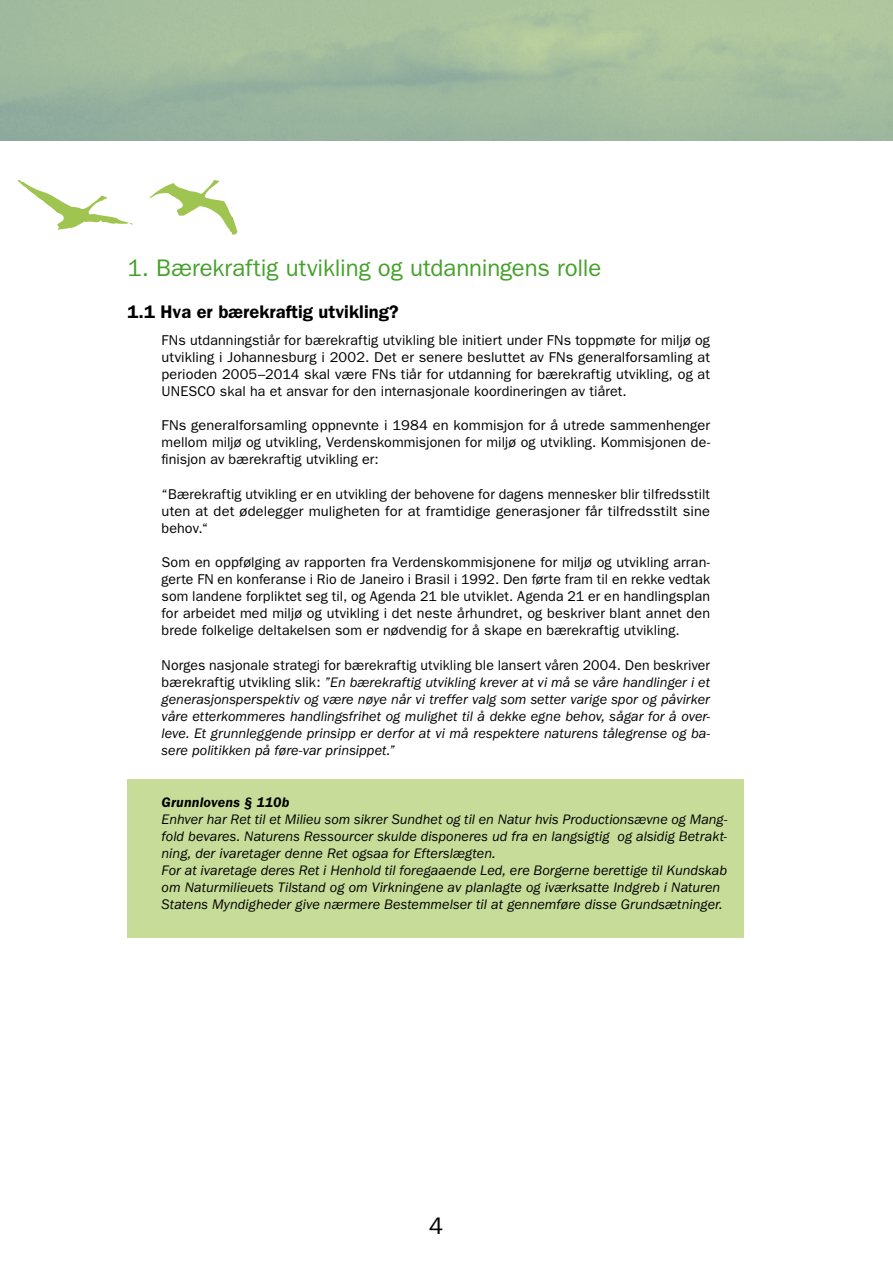
<style>
.page{position:relative;width:893px;height:1263px;background:#fff}
.page>*{position:absolute;margin:0;border:0;box-sizing:border-box;transform-origin:0 0}
.t1{font:24px "Franklin Gothic";letter-spacing:-.005em;color:#45a12b}
.t2{font:600 18.3px "Franklin Gothic";color:#000}
.t3{font:14.25px/17.1px "Franklin Gothic";letter-spacing:.005em;color:#000;text-align:justify}
.t4{font:italic 14.25px/17.1px "Franklin Gothic";color:#000;text-align:justify}
.t5{font:italic 600 14.25px "Franklin Gothic";letter-spacing:.01em;color:#000}
.s1{font-style:normal}
</style>
<div class="page">
<div style="left:128px;top:779px;width:616px;height:159px;background:#c7dc98"></div>
<hr style="left:892px;top:0;width:1px;height:140px;background:#c9dd9b">
<svg style="left:18px;top:180px;width:115px;height:50px"></svg>
<svg style="left:149px;top:180px;width:88px;height:55px"></svg>
<h1 class="t1" style="left:128px;top:254px;width:475px">1. Bærekraftig utvikling og utdanningens rolle</h1>
<p class="t2" style="left:128px;top:301px;width:273px">1.1 Hva er bærekraftig utvikling?</p>
<p class="t3" style="left:162px;top:331px;width:550px">FNs utdanningstiår for bærekraftig utvikling ble initiert under FNs toppmøte for miljø og utvikling i Johannesburg i 2002. Det er senere besluttet av FNs generalforsamling at perioden 2005–2014 skal være FNs tiår for utdanning for bærekraftig utvikling, og at UNESCO skal ha et ansvar for den internasjonale koordineringen av tiåret.</p>
<p class="t3" style="left:162px;top:417px;width:550px">FNs generalforsamling oppnevnte i 1984 en kommisjon for å utrede sammenhenger mellom miljø og utvikling, Verdenskommisjonen for miljø og utvikling. Kommisjonen de&shy;finisjon av bærekraftig utvikling er:</p>
<p class="t3" style="left:162px;top:485px;width:550px">“Bærekraftig utvikling er en utvikling der behovene for dagens mennesker blir tilfredsstilt uten at det ødelegger muligheten for at framtidige generasjoner får tilfredsstilt sine behov.“</p>
<p class="t3" style="left:162px;top:554px;width:550px">Som en oppfølging av rapporten fra Verdenskommisjonene for miljø og utvikling arran&shy;gerte FN en konferanse i Rio de Janeiro i Brasil i 1992. Den førte fram til en rekke vedtak som landene forpliktet seg til, og Agenda 21 ble utviklet. Agenda 21 er en handlingsplan for arbeidet med miljø og utvikling i det neste århundret, og beskriver blant annet den brede folkelige deltakelsen som er nødvendig for å skape en bærekraftig utvikling.</p>
<p class="t4" style="left:162px;top:657px;width:550px"><span class="s1">Norges nasjonale strategi for bærekraftig utvikling ble lansert våren 2004. Den beskriver bærekraftig utvikling slik:</span> ”En bærekraftig utvikling krever at vi må se våre handlinger i et generasjonsperspektiv og være nøye når vi treffer valg som setter varige spor og påvirker våre etterkommeres handlingsfrihet og mulighet til å dekke egne behov, sågar for å over&shy;leve. Et grunnleggende prinsipp er derfor at vi må respektere naturens tålegrense og ba&shy;sere politikken på føre-var prinsippet.”</p>
<p class="t5" style="left:162px;top:794px;width:129px">Grunnlovens § 110b</p>
<p class="t4" style="left:162px;top:810px;width:567px;text-align:left">Enhver har Ret til et Milieu som sikrer Sundhet og til en Natur hvis Productionsævne og Mang&shy;fold bevares. Naturens Ressourcer skulde disponeres ud fra en langsigtig og alsidig Betrakt&shy;ning, der ivaretager denne Ret ogsaa for Efterslægten.<br>For at ivaretage deres Ret i Henhold til foregaaende Led, ere Borgerne berettige til Kundskab om Naturmilieuets Tilstand og om Virkningene av planlagte og iværksatte Indgreb i Naturen Statens Myndigheder give nærmere Bestemmelser til at gennemføre disse Grundsætninger.</p>
</div>
